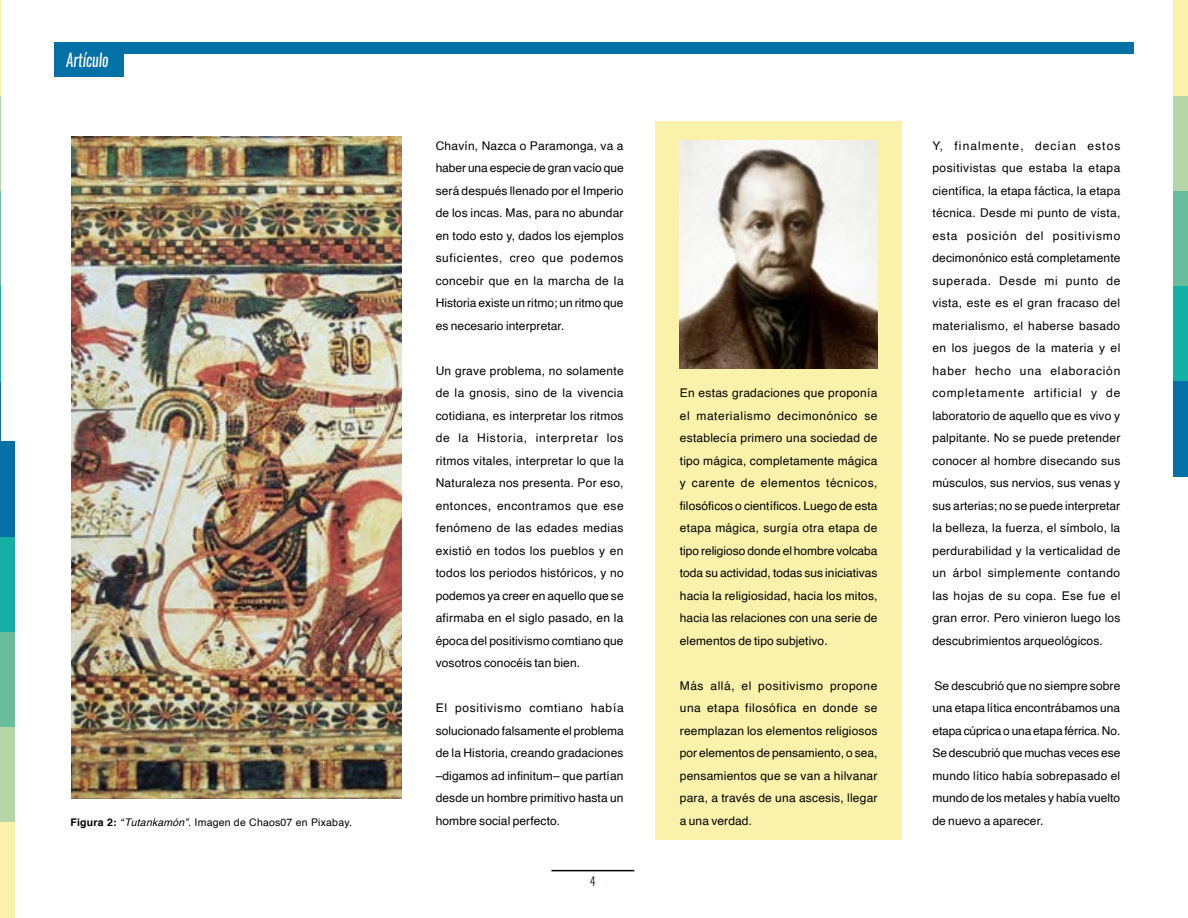
<style>
.page{position:relative;width:1188px;height:918px;background:#fff}
.page>*{position:absolute;margin:0;border:0;box-sizing:border-box;transform-origin:0 0}
.t1{font:italic 17.7px "Oswald";color:#fff;scale:.85 1}
.t2{font:12px/22.5px "Helvetica";letter-spacing:.01em;color:#000;text-align:justify}
.t3{font:300 12px "Oswald";color:#182329}
.t4{font:10.5px "Helvetica";letter-spacing:.02em;color:#000}
.s1{font-weight:700}
.s2{font-style:italic}
</style>
<div class="page">
<div style="left:655px;top:121px;width:246px;height:718px;background:#faf2ab"></div>
<div style="left:54px;top:43px;width:1080px;height:11px;background:#0370a6"></div>
<div style="left:54px;top:54px;width:69px;height:22px;background:#0370a6"></div>
<hr style="left:552px;top:870px;width:82px;height:1px;background:#000">
<hr style="left:0;top:381px;width:1px;height:96px;background:#0370a6">
<hr style="left:0;top:286px;width:1px;height:95px;background:#14b0a6">
<hr style="left:0;top:191px;width:1px;height:95px;background:#69bd9c">
<hr style="left:0;top:95px;width:1px;height:96px;background:#b5d6a6">
<hr style="left:0;top:0;width:1px;height:96px;background:#faf2ab">
<div style="left:0;top:442px;width:15px;height:95px;background:#0370a6"></div>
<div style="left:0;top:537px;width:15px;height:95px;background:#14b0a6"></div>
<div style="left:0;top:632px;width:15px;height:96px;background:#69bd9c"></div>
<div style="left:0;top:728px;width:15px;height:95px;background:#b5d6a6"></div>
<div style="left:0;top:823px;width:15px;height:95px;background:#faf2ab"></div>
<div style="left:1173px;top:381px;width:15px;height:95px;background:#0370a6"></div>
<div style="left:1173px;top:286px;width:15px;height:95px;background:#14b0a6"></div>
<div style="left:1173px;top:190px;width:15px;height:96px;background:#69bd9c"></div>
<div style="left:1173px;top:95px;width:15px;height:95px;background:#b5d6a6"></div>
<div style="left:1173px;top:0;width:15px;height:95px;background:#faf2ab"></div>
<img style="left:71px;top:137px;width:331px;height:661px">
<img style="left:680px;top:141px;width:198px;height:227px">
<h1 class="t1" style="left:66px;top:48px;width:51px">Artículo</h1>
<p class="t2" style="left:436px;top:134px;width:190px">Chavín, Nazca o Paramonga, va a haber una especie de gran vacío que será después llenado por el Imperio de los incas. Mas, para no abundar en todo esto y, dados los ejemplos suficientes, creo que podemos concebir que en la marcha de la Historia existe un ritmo; un ritmo que es necesario interpretar.</p>
<p class="t2" style="left:436px;top:359px;width:190px">Un grave problema, no solamente de la gnosis, sino de la vivencia cotidiana, es interpretar los ritmos de la Historia, interpretar los ritmos vitales, interpretar lo que la Naturaleza nos presenta. Por eso, entonces, encontramos que ese fenómeno de las edades medias existió en todos los pueblos y en todos los periodos históricos, y no podemos ya creer en aquello que se afirmaba en el siglo pasado, en la época del positivismo comtiano que vosotros conocéis tan bien.</p>
<p class="t2" style="left:436px;top:697px;width:189px">El positivismo comtiano había solucionado falsamente el problema de la Historia, creando gradaciones –digamos ad infinitum– que partían desde un hombre primitivo hasta un hombre social perfecto.</p>
<p class="t2" style="left:932px;top:134px;width:190px">Y, finalmente, decían estos positivistas que estaba la etapa científica, la etapa fáctica, la etapa técnica. Desde mi punto de vista, esta posición del positivismo decimonónico está completamente superada. Desde mi punto de vista, este es el gran fracaso del materialismo, el haberse basado en los juegos de la materia y el haber hecho una elaboración completamente artificial y de laboratorio de aquello que es vivo y palpitante. No se puede pretender conocer al hombre disecando sus músculos, sus nervios, sus venas y sus arterias; no se puede interpretar la belleza, la fuerza, el símbolo, la perdurabilidad y la verticalidad de un árbol simplemente contando las hojas de su copa. Ese fue el gran error. Pero vinieron luego los descubrimientos arqueológicos.</p>
<p class="t2" style="left:932px;top:674px;width:189px">Se descubrió que no siempre sobre una etapa lítica encontrábamos una etapa cúprica o una etapa férrica. No.<br>Se descubrió que muchas veces ese mundo lítico había sobrepasado el mundo de los metales y había vuelto</p>
<p class="t2" style="left:680px;top:382px;width:199px">En estas gradaciones que proponía el materialismo decimonónico se establecía primero una sociedad de tipo mágica, completamente mágica y carente de elementos técnicos, filosóficos o científicos. Luego de esta etapa mágica, surgía otra etapa de tipo religioso donde el hombre volcaba toda su actividad, todas sus iniciativas hacia la religiosidad, hacia los mitos, hacia las relaciones con una serie de elementos de tipo subjetivo.</p>
<p class="t2" style="left:680px;top:675px;width:199px">Más allá, el positivismo propone una etapa filosófica en donde se reemplazan los elementos religiosos por elementos de pensamiento, o sea, pensamientos que se van a hilvanar para, a través de una ascesis, llegar a una verdad.</p>
<p class="t4" style="left:71px;top:814px;width:283px"><span class="s1">Figura 2:</span> <span class="s2">“Tutankamón”.</span> Imagen de Chaos07 en Pixabay.</p>
<p class="t2" style="left:932px;top:809px;width:113px">de nuevo a aparecer.</p>
<p class="t3" style="left:590px;top:873px;width:7px">4</p>
</div>
